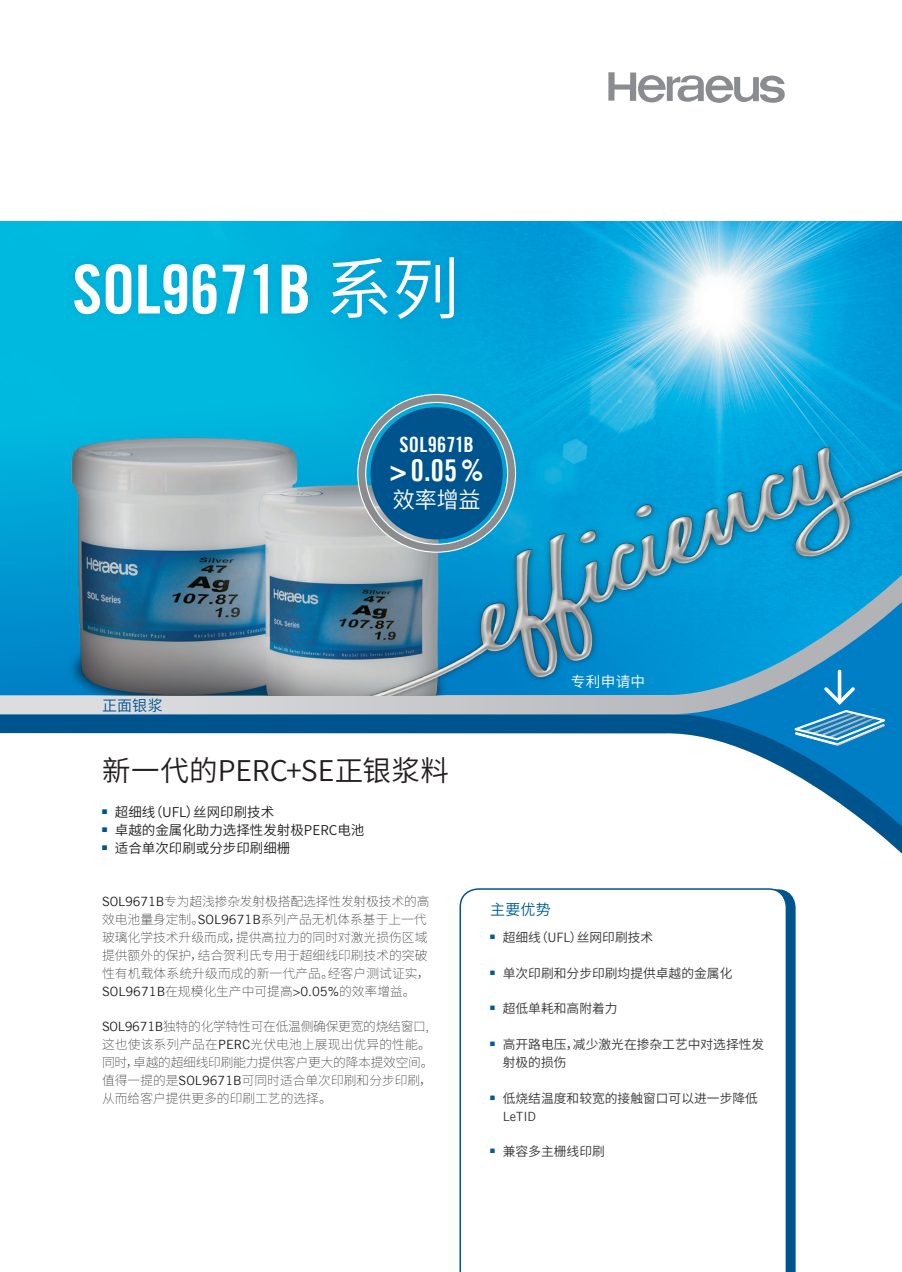
<style>
.page{position:relative;width:902px;height:1272px;background:#fff}
.page>*{position:absolute;margin:0;border:0;box-sizing:border-box;transform-origin:0 0}
.t1{font:67.5px "Trade Gothic LT Bold Cond Twenty";letter-spacing:-.01em;color:#fff}
.t2{font:30px "Trade Gothic LT Bold Cond Twenty";color:#fff}
.t3{font:28.5px "Source Han Sans CN";letter-spacing:.005em;color:#231f20}
.t4{font:22.5px "Source Han Sans CN";color:#fff}
.t5{font:21px "Trade Gothic LT Bold Cond Twenty";letter-spacing:.005em;color:#fff}
.t6{font:15px "Source Han Sans CN";color:#005d93}
.t7{font:15px "Source Han Sans CN";color:#00548e}
.t8{font:14.7px "Source Han Sans CN";letter-spacing:.02em;color:#fff}
.t9{font:13.5px "Source Han Sans CN";color:#231f20}
.t10{font:200 12.75px/17.9px "Source Han Sans CN";color:#231f20}
.t11{font:12.75px/17.9px "Source Han Sans CN";color:#373535}
.t12{font:12.75px "Trade Gothic LT";color:#373535}
.s1{font-family:"Source Han Sans CN"}
.s2{font-family:"Trade Gothic LT";font-weight:400}
</style>
<div class="page">
<img style="left:0;top:221px;width:901px;height:183px">
<svg style="left:0;top:714px;width:901px;height:139px"></svg>
<svg style="left:0;top:695px;width:670px;height:19px;background:#cacbce"></svg>
<svg style="left:670px;top:695px;width:231px;height:138px"></svg>
<img style="left:0;top:404px;width:901px;height:291px">
<div style="left:787px;top:891px;width:8px;height:380px;background:#00548e"></div>
<svg style="left:459px;top:888px;width:328px;height:383px"></svg>
<div style="left:65px;top:247px;width:399px;height:80px;background:#007ec5;opacity:.34"></div>
<svg style="left:792px;top:684px;width:99px;height:75px;background:#238dc8"></svg>
<svg style="left:837px;top:671px;width:4px;height:31px"></svg>
<svg style="left:356px;top:393px;width:160px;height:160px;background:#59a9c2"></svg>
<div style="left:370px;top:407px;width:132px;height:132px;background:#00548e;border-radius:50%"></div>
<div style="left:484px;top:947px;width:33px;height:17px;background:#fff"></div>
<div style="left:484px;top:982px;width:33px;height:17px;background:#fff"></div>
<div style="left:484px;top:1017px;width:33px;height:17px;background:#fff"></div>
<div style="left:484px;top:1072px;width:33px;height:17px;background:#fff"></div>
<div style="left:484px;top:1126px;width:33px;height:17px;background:#fff"></div>
<svg style="left:608px;top:72px;width:176px;height:31px"></svg>
<h1 class="t1" style="left:72px;top:248px;width:388px">SOL9671B <span class="s1">系列</span></h1>
<p class="t7" style="left:102px;top:697px;width:62px">正面银浆</p>
<h3 class="t5" style="left:399px;top:431px;width:76px">SOL9671B</h3>
<h2 class="t2" style="left:389px;top:452px;width:96px">&gt;0.05%</h2>
<h3 class="t4" style="left:393px;top:487px;width:89px">效率增益</h3>
<h3 class="t3" style="left:102px;top:754px;width:348px">新一代的PERC+SE正银浆料</h3>
<p class="t9" style="left:102px;top:804px;width:174px"><sup>■</sup> 超细线（UFL）丝网印刷技术</p>
<p class="t9" style="left:102px;top:822px;width:264px"><sup>■</sup> 卓越的金属化助力选择性发射极PERC电池</p>
<p class="t9" style="left:102px;top:840px;width:190px"><sup>■</sup> 适合单次印刷或分步印刷细栅</p>
<p class="t8" style="left:570px;top:673px;width:76px">专利申请中</p>
<p class="t10" style="left:102px;top:892px;width:329px"><span class="s2">SOL9671B</span>专为超浅掺杂发射极搭配选择性发射极技术的高效电池量身定制。<span class="s2">SOL9671B</span>系列产品无机体系基于上一代玻璃化学技术升级而成，提供高拉力的同时对激光损伤区域提供额外的保护，结合贺利氏专用于超细线印刷技术的突破性有机载体系统升级而成的新一代产品。经客户测试证实，<br><span class="s2">SOL9671B</span>在规模化生产中可提高<span class="s2">&gt;0.05%</span>的效率增益。</p>
<p class="t10" style="left:102px;top:1017px;width:333px"><span class="s2">SOL9671B</span>独特的化学特性可在低温侧确保更宽的烧结窗口,这也使该系列产品在<span class="s2">PERC</span>光伏电池上展现出优异的性能。同时，卓越的超细线印刷能力提供客户更大的降本提效空间。值得一提的是<span class="s2">SOL9671B</span>可同时适合单次印刷和分步印刷，从而给客户提供更多的印刷工艺的选择。</p>
<p class="t6" style="left:490px;top:901px;width:62px">主要优势</p>
<p class="t11" style="left:490px;top:928px;width:165px"><sup>■■</sup> 超细线（UFL）丝网印刷技术</p>
<p class="t11" style="left:490px;top:964px;width:244px"><sup>■■</sup> 单次印刷和分步印刷均提供卓越的金属化</p>
<p class="t11" style="left:490px;top:999px;width:129px"><sup>■■</sup> 超低单耗和高附着力</p>
<p class="t11" style="left:502px;top:1035px;width:263px;text-indent:-13px"><sup>■■</sup> 高开路电压，减少激光在掺杂工艺中对选择性发射极的损伤</p>
<p class="t11" style="left:490px;top:1089px;width:269px"><sup>■■</sup> 低烧结温度和较宽的接触窗口可以进一步降低</p>
<p class="t12" style="left:502px;top:1108px;width:35px">LeTID</p>
<p class="t11" style="left:490px;top:1142px;width:116px"><sup>■■</sup> 兼容多主栅线印刷</p>
</div>
